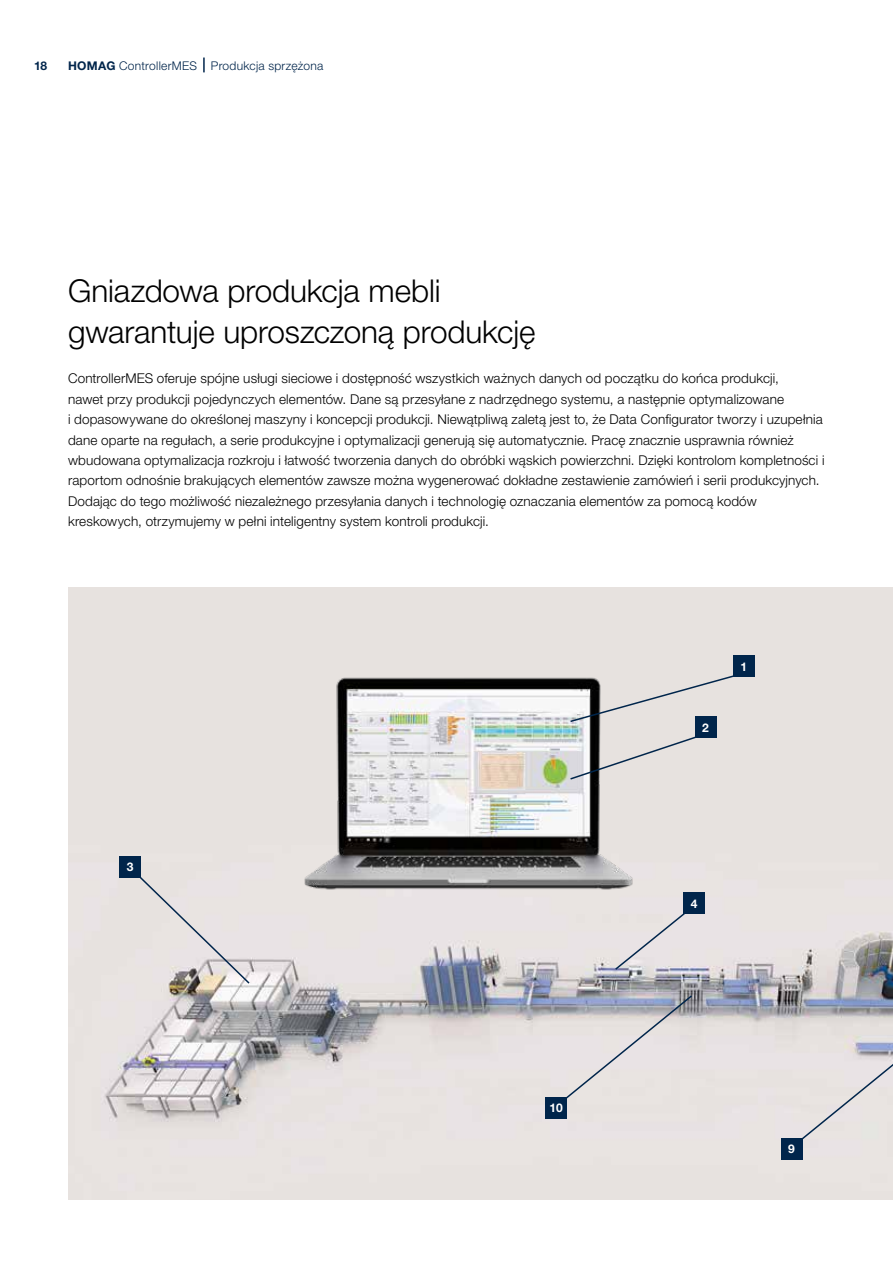
<style>
.page{position:relative;width:893px;height:1263px;background:#fff}
.page>*{position:absolute;margin:0;border:0;box-sizing:border-box;transform-origin:0 0}
.t1{font:300 31.5px/40.8px "Helvetica Neue LTW1 G";letter-spacing:-.005em;color:#000}
.t2{font:300 13.5px/20.4px "Helvetica Neue LTW1 G";letter-spacing:.01em;color:#000}
.t3{font:300 12px "Helvetica Neue LTW1 G";letter-spacing:.025em;color:#00254b}
.t4{font:700 12px "Helvetica Neue LTW1 G";color:#fff}
.t5{font:700 12px "Helvetica Neue LTW1 G";color:#00254b}
.s1{font-weight:700}
</style>
<div class="page">
<img style="left:68px;top:587px;width:825px;height:612px">
<img style="left:275px;top:649px;width:380px;height:259px">
<div style="left:733px;top:656px;width:21px;height:21px;background:#00254b"></div>
<div style="left:695px;top:717px;width:21px;height:21px;background:#00254b"></div>
<div style="left:684px;top:893px;width:21px;height:21px;background:#00254b"></div>
<div style="left:546px;top:1097px;width:21px;height:21px;background:#00254b"></div>
<div style="left:781px;top:1138px;width:21px;height:21px;background:#00254b"></div>
<div style="left:120px;top:856px;width:21px;height:22px;background:#00254b"></div>
<svg style="left:138px;top:875px;width:113px;height:110px;background:#e0dbda"></svg>
<svg style="left:799px;top:1035px;width:94px;height:106px;background:#dfdcdd"></svg>
<svg style="left:564px;top:994px;width:130px;height:106px;background:#d5d3d5"></svg>
<svg style="left:203px;top:58px;width:2px;height:14px"></svg>
<svg style="left:569px;top:674px;width:167px;height:49px;background:#cac8c8"></svg>
<svg style="left:569px;top:735px;width:129px;height:46px;background:#cecccc"></svg>
<svg style="left:614px;top:911px;width:73px;height:60px;background:#dddadc"></svg>
<p class="t5" style="left:34px;top:58px;width:15px">18</p>
<p class="t3" style="left:68px;top:58px;width:257px"><span class="s1">HOMAG</span> ControllerMES Produkcja sprzężona</p>
<h1 class="t1" style="left:68px;top:270px;width:469px">Gniazdowa produkcja mebli gwarantuje uproszczoną produkcję</h1>
<p class="t2" style="left:68px;top:368px;width:758px">ControllerMES oferuje spójne usługi sieciowe i dostępność wszystkich ważnych danych od początku do końca produkcji,<br>nawet przy produkcji pojedynczych elementów. Dane są przesyłane z nadrzędnego systemu, a następnie optymalizowane<br>i dopasowywane do określonej maszyny i koncepcji produkcji. Niewątpliwą zaletą jest to, że Data Configurator tworzy i uzupełnia dane oparte na regułach, a serie produkcyjne i optymalizacji generują się automatycznie. Pracę znacznie usprawnia również wbudowana optymalizacja rozkroju i łatwość tworzenia danych do obróbki wąskich powierzchni. Dzięki kontrolom kompletności i raportom odnośnie brakujących elementów zawsze można wygenerować dokładne zestawienie zamówień i serii produkcyjnych.<br>Dodając do tego możliwość niezależnego przesyłania danych i technologię oznaczania elementów za pomocą kodów kreskowych, otrzymujemy w pełni inteligentny system kontroli produkcji.</p>
<p class="t4" style="left:127px;top:860px;width:8px">3</p>
<p class="t4" style="left:549px;top:1100px;width:15px">10</p>
<p class="t4" style="left:702px;top:720px;width:8px">2</p>
<p class="t4" style="left:740px;top:659px;width:8px">1</p>
<p class="t4" style="left:691px;top:896px;width:8px">4</p>
<p class="t4" style="left:788px;top:1141px;width:8px">9</p>
</div>
